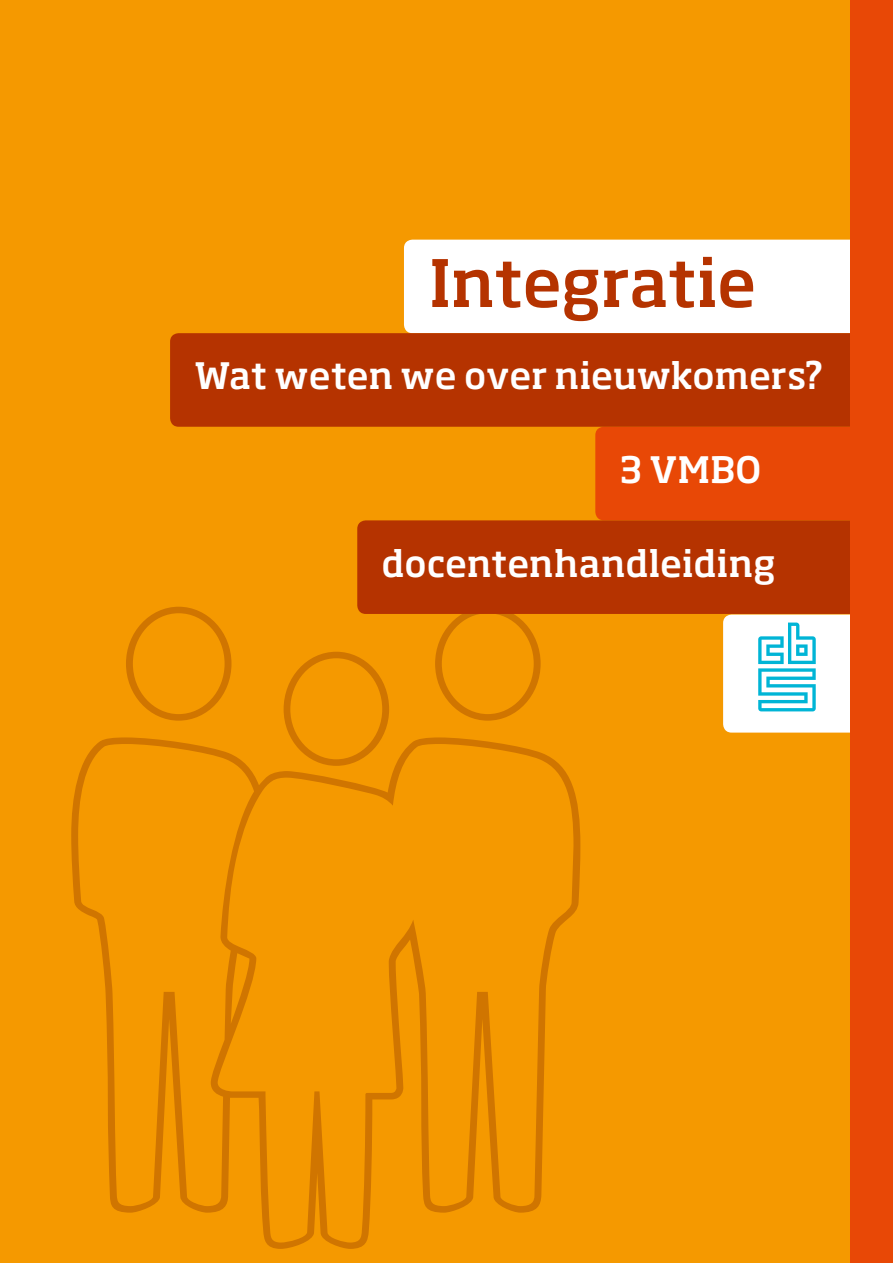
<style>
.page{position:relative;width:893px;height:1263px;background:#f59900}
.page>*{position:absolute;margin:0;border:0;box-sizing:border-box;transform-origin:0 0}
.t1{font:765px "CBS Bevolking";color:#d07500}
._00_Titelbalken_A4_b{font:500 64.5px "Soho Pro";letter-spacing:-.01em;color:#b53300}
._00_Titelbalken_A4_b-2{font:500 36px "Soho Pro";letter-spacing:-.005em;color:#fff}
</style>
<div class="page">
<div style="left:404px;top:240px;width:446px;height:93px;background:#fff"></div>
<div style="left:595px;top:427px;width:255px;height:93px;background:#e84806"></div>
<div style="left:170px;top:333px;width:680px;height:94px;background:#b53300"></div>
<svg style="left:723px;top:615px;width:127px;height:118px;background:#daf3f7"></svg>
<div style="left:357px;top:520px;width:493px;height:94px;background:#b53300"></div>
<div style="left:850px;top:0;width:43px;height:1263px;background:#e84806"></div>
<p class="_00_Titelbalken_A4_b" style="left:429px;top:237px;width:329px">Integratie</p>
<p class="_00_Titelbalken_A4_b-2" style="left:194px;top:351px;width:631px">Wat weten we over nieuwkomers?</p>
<p class="_00_Titelbalken_A4_b-2" style="left:620px;top:444px;width:143px">3 VMBO</p>
<p class="_00_Titelbalken_A4_b-2" style="left:381px;top:538px;width:396px">docentenhandleiding</p>
<p class="t1" style="left:-39px;top:572px;width:740px">ƒ</p>
</div>
